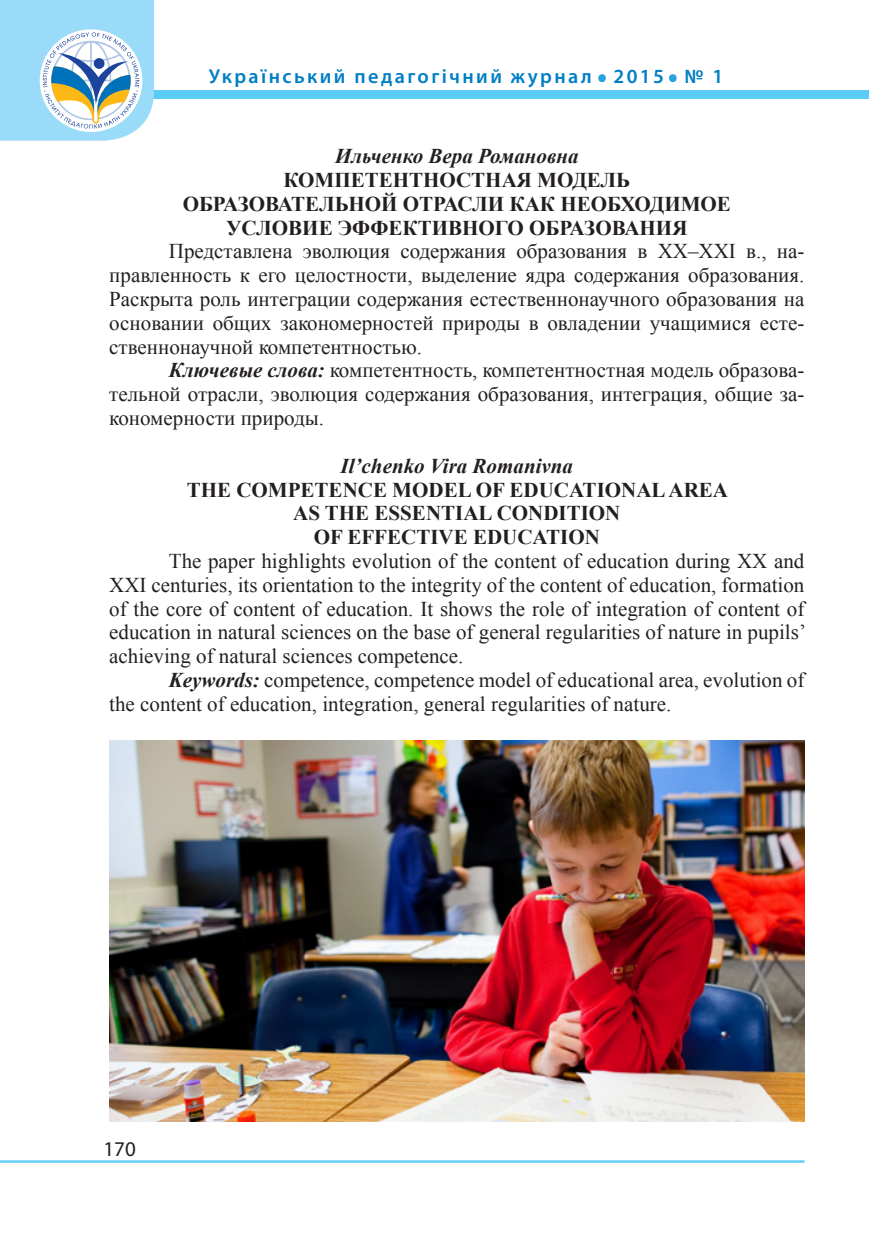
<style>
.page{position:relative;width:869px;height:1241px;background:#fff}
.page>*{position:absolute;margin:0;border:0;box-sizing:border-box;transform-origin:0 0}
.t1{font:600 50.4px "Myriad Pro";color:#2aa2db}
.t2{font:21px/23.8px "Times New Roman";color:#231f20;text-align:justify}
.t3{font:700 21px "Times New Roman";color:#231f20}
.t4{font:italic 700 21px "Times New Roman";color:#231f20}
.t5{font:21px "Myriad Pro";color:#231f20}
.t6{font:600 20.12px "Myriad Pro";letter-spacing:.12em;color:#007ec5}
.s1{font-weight:700;font-style:italic}
</style>
<div class="page">
<hr style="left:0;top:1159px;width:804px;height:3px;background:#6bcff6">
<div style="left:0;top:90px;width:868px;height:8px;background:#5accf5"></div>
<svg style="left:0;top:0;width:154px;height:141px"></svg>
<img style="left:109px;top:740px;width:695px;height:381px">
<p class="t6" style="left:208px;top:64px;width:384px">Український педагогічний журнал</p>
<h1 class="t1" style="left:595px;top:33px;width:13px">.</h1>
<p class="t6" style="left:613px;top:64px;width:52px">2015</p>
<h1 class="t1" style="left:666px;top:33px;width:13px">.</h1>
<p class="t6" style="left:684px;top:64px;width:40px">№ 1</p>
<p class="t4" style="left:335px;top:141px;width:245px">Ильченко Вера Романовна</p>
<p class="t3" style="left:283px;top:165px;width:348px">КОМПЕТЕНТНОСТНАЯ МОДЕЛЬ</p>
<p class="t3" style="left:183px;top:189px;width:549px">ОБРАЗОВАТЕЛЬНОЙ ОТРАСЛИ КАК НЕОБХОДИМОЕ</p>
<p class="t3" style="left:226px;top:213px;width:462px">УСЛОВИЕ ЭФФЕКТИВНОГО ОБРАЗОВАНИЯ</p>
<p class="t2" style="left:109px;top:239px;width:696px;text-indent:60px">Представлена эволюция содержания образования в ХХ–ХХІ в., на&shy;правленность к его целостности, выделение ядра содержания образования.<br>Раскрыта роль интеграции содержания естественнонаучного образования на основании общих закономерностей природы в овладении учащимися есте&shy;ственнонаучной компетентностью.</p>
<p class="t2" style="left:109px;top:358px;width:696px;text-indent:60px"><span class="s1">Ключевые слова:</span> компетентность, компетентностная модель образова&shy;тельной отрасли, эволюция содержания образования, интеграция, общие за&shy;кономерности природы.</p>
<p class="t4" style="left:340px;top:451px;width:234px">Il’chenko Vira Romanivna</p>
<p class="t3" style="left:187px;top:475px;width:542px">THE COMPETENCE MODEL OF EDUCATIONAL AREA</p>
<p class="t3" style="left:293px;top:498px;width:328px">AS THE ESSENTIAL CONDITION</p>
<p class="t3" style="left:313px;top:522px;width:287px">OF EFFECTIVE EDUCATION</p>
<p class="t2" style="left:109px;top:548px;width:698px;text-indent:60px">The paper highlights evolution of the content of education during XX and XXI centuries, its orientation to the integrity of the content of education, formation of the core of content of education. It shows the role of integration of content of education in natural sciences on the base of general regularities of nature in pupils’ achieving of natural sciences competence.</p>
<p class="t2" style="left:109px;top:667px;width:696px;text-indent:60px"><span class="s1">Keywords:</span> competence, competence model of educational area, evolution of the content of education, integration, general regularities of nature.</p>
<p class="t5" style="left:103px;top:1135px;width:34px">170</p>
</div>
